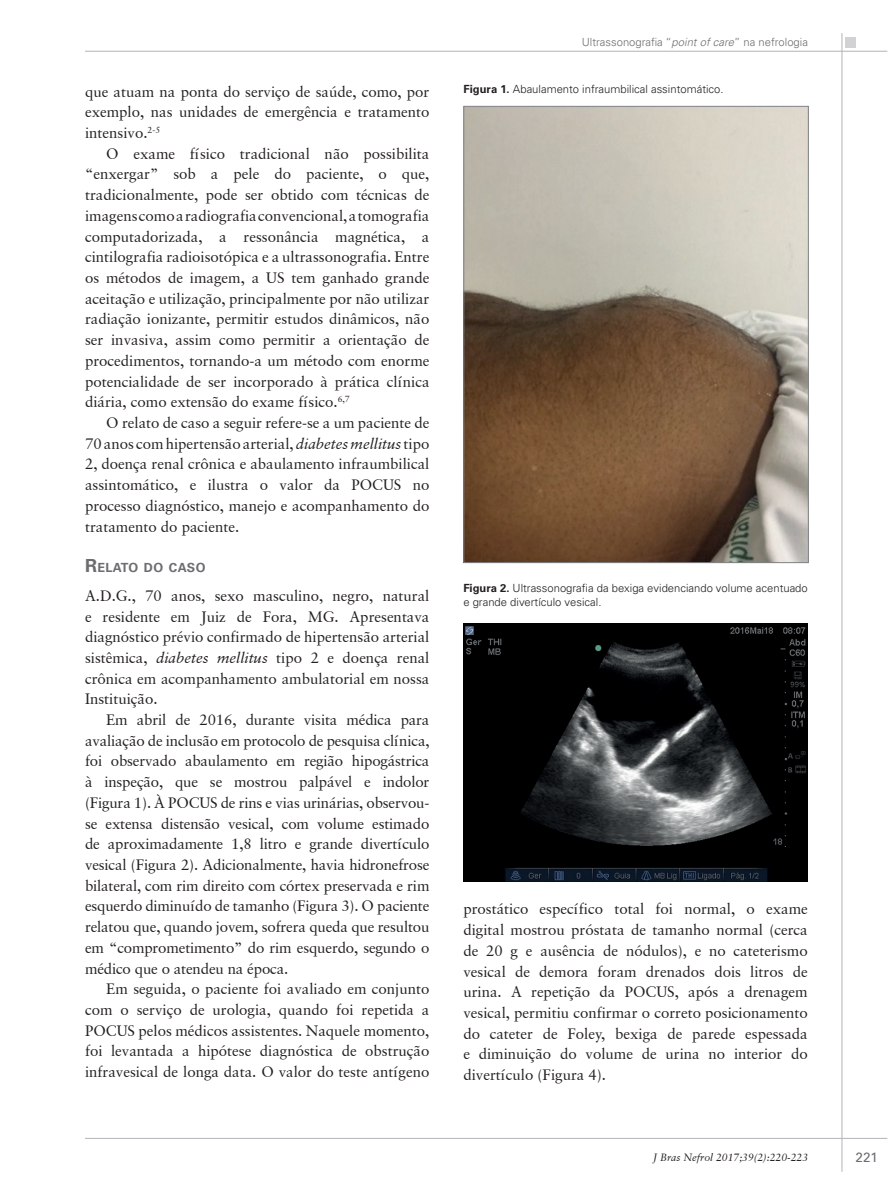
<style>
.page{position:relative;width:893px;height:1191px;background:#fff}
.page>*{position:absolute;margin:0;border:0;box-sizing:border-box;transform-origin:0 0}
.Texto{font:15px/20.7px "Garamond Retrospective S Si";color:#231f20;text-align:justify}
.Texto_-_1º_paragráfo{font:15px/20.7px "Garamond Retrospective S Si";color:#231f20;text-align:justify}
.t1{font:13.5px "Univers LT Std";color:#6c6d70}
.Intertítulo{font:700 12.6px "Univers LT Std";letter-spacing:.03em;color:#6c6d70}
.Legenda{font:300 11.25px/14.2px "Univers LT Std";color:#231f20}
.t2{font:300 11.25px "Univers LT Std";color:#6c6d70}
.t3{font:italic 10.5px "Garamond Retrospective S Si";color:#231f20}
.s1{font-style:italic}
.s2{font-size:18px}
.s3{font-weight:700}
</style>
<div class="page">
<div style="left:845px;top:37px;width:11px;height:11px;background:#d1d2d4"></div>
<hr style="left:85px;top:51px;width:802px;height:1px;background:#b2b3b7">
<hr style="left:842px;top:33px;width:1px;height:1138px;background:#b2b3b7">
<hr style="left:85px;top:1138px;width:802px;height:1px;background:#b2b3b7">
<hr style="left:0;top:85px;width:1px;height:149px;background:#017bb7">
<img style="left:466px;top:108px;width:340px;height:453px">
<div style="left:464px;top:106px;width:344px;height:457px;border:1px solid #808285"></div>
<img style="left:463px;top:623px;width:345px;height:258px">
<p class="Texto_-_1º_paragráfo" style="left:85px;top:81px;width:346px">que atuam na ponta do serviço de saúde, como, por exemplo, nas unidades de emergência e tratamento intensivo.<sup>2-5</sup></p>
<p class="Texto" style="left:85px;top:143px;width:346px;text-indent:21px">O exame físico tradicional não possibilita “enxergar” sob a pele do paciente, o que, tradicionalmente, pode ser obtido com técnicas de imagens como a radiografia convencional, a tomografia computadorizada, a ressonância magnética, a cintilografia radioisotópica e a ultrassonografia. Entre os métodos de imagem, a US tem ganhado grande aceitação e utilização, principalmente por não utilizar radiação ionizante, permitir estudos dinâmicos, não ser invasiva, assim como permitir a orientação de procedimentos, tornando-a um método com enorme potencialidade de ser incorporado à prática clínica diária, como extensão do exame físico.<sup>6,7</sup></p>
<p class="Texto" style="left:85px;top:412px;width:346px;text-indent:21px">O relato de caso a seguir refere-se a um paciente de 70 anos com hipertensão arterial, <span class="s1">diabetes mellitus</span> tipo 2, doença renal crônica e abaulamento infraumbilical assintomático, e ilustra o valor da POCUS no processo diagnóstico, manejo e acompanhamento do tratamento do paciente.</p>
<p class="Intertítulo" style="left:85px;top:560px;width:122px"><span class="s2">R</span>ELATO DO CASO</p>
<p class="Texto_-_1º_paragráfo" style="left:85px;top:585px;width:346px">A.D.G., 70 anos, sexo masculino, negro, natural e residente em Juiz de Fora, MG. Apresentava diagnóstico prévio confirmado de hipertensão arterial sistêmica, <span class="s1">diabetes mellitus</span> tipo 2 e doença renal crônica em acompanhamento ambulatorial em nossa Instituição.</p>
<p class="Texto" style="left:85px;top:709px;width:346px;text-indent:21px">Em abril de 2016, durante visita médica para avaliação de inclusão em protocolo de pesquisa clínica, foi observado abaulamento em região hipogástrica à inspeção, que se mostrou palpável e indolor (Figura 1). À POCUS de rins e vias urinárias, observou&shy;se extensa distensão vesical, com volume estimado de aproximadamente 1,8 litro e grande divertículo vesical (Figura 2). Adicionalmente, havia hidronefrose bilateral, com rim direito com córtex preservada e rim esquerdo diminuído de tamanho (Figura 3). O paciente relatou que, quando jovem, sofrera queda que resultou em “comprometimento” do rim esquerdo, segundo o médico que o atendeu na época.</p>
<p class="Texto" style="left:85px;top:978px;width:346px;text-indent:21px">Em seguida, o paciente foi avaliado em conjunto com o serviço de urologia, quando foi repetida a POCUS pelos médicos assistentes. Naquele momento, foi levantada a hipótese diagnóstica de obstrução infravesical de longa data. O valor do teste antígeno</p>
<p class="t2" style="left:582px;top:36px;width:228px">Ultrassonografia “<span class="s1">point of care</span>” na nefrologia</p>
<p class="Legenda" style="left:463px;top:82px;width:262px"><span class="s3">Figura 1.</span> Abaulamento infraumbilical assintomático.</p>
<p class="Legenda" style="left:463px;top:581px;width:346px"><span class="s3">Figura 2.</span> Ultrassonografia da bexiga evidenciando volume acentuado e grande divertículo vesical.</p>
<p class="Texto" style="left:463px;top:898px;width:346px">prostático específico total foi normal, o exame digital mostrou próstata de tamanho normal (cerca de 20 g e ausência de nódulos), e no cateterismo vesical de demora foram drenados dois litros de urina. A repetição da POCUS, após a drenagem vesical, permitiu confirmar o correto posicionamento do cateter de Foley, bexiga de parede espessada e diminuição do volume de urina no interior do divertículo (Figura 4).</p>
<p class="t3" style="left:653px;top:1151px;width:157px">J Bras Nefrol 2017;39(2):220-223</p>
<p class="t1" style="left:855px;top:1149px;width:24px">221</p>
</div>
